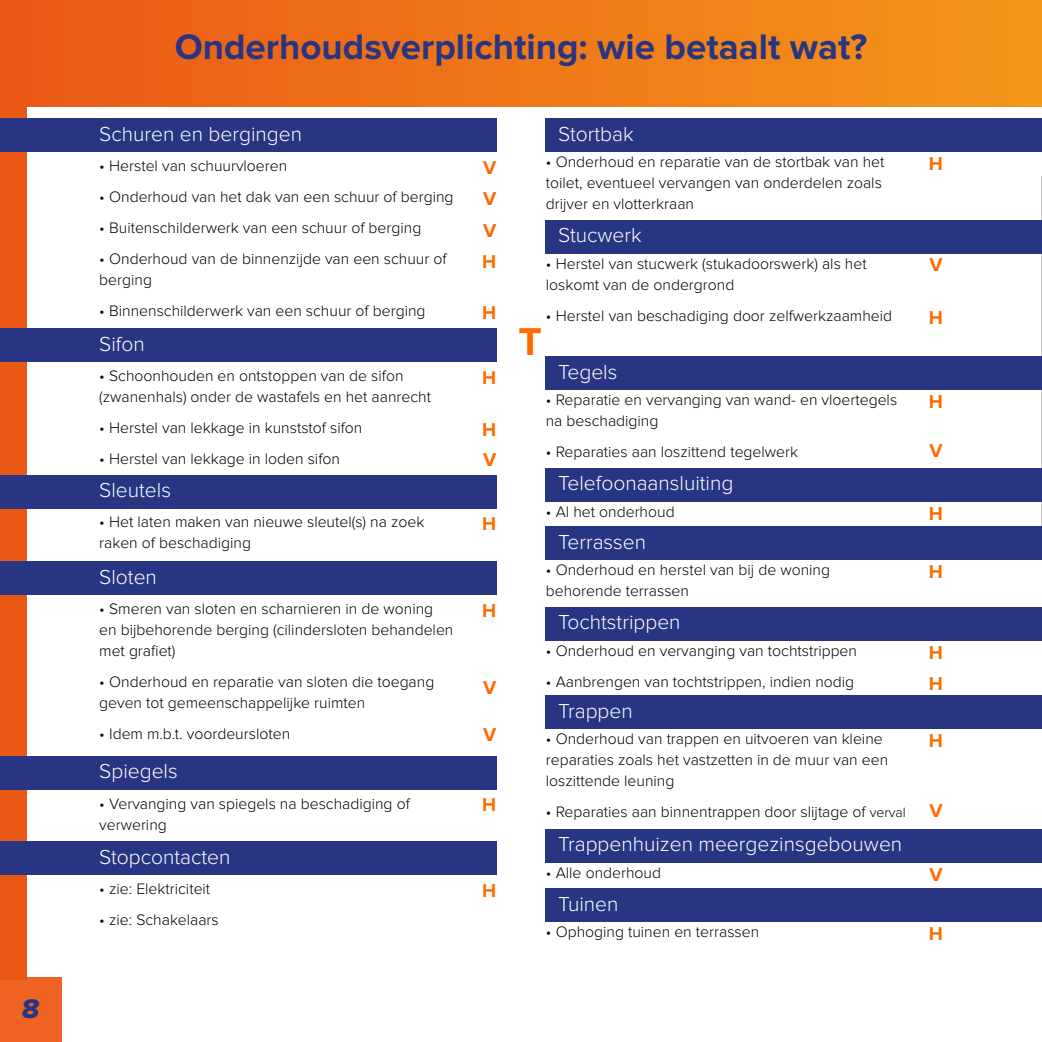
<style>
.page{position:relative;width:1042px;height:1042px;background:#fff}
.page>*{position:absolute;margin:0;border:0;box-sizing:border-box;transform-origin:0 0}
.t1{font:700 40.25px "Proxima Nova";color:#ff6b00}
.t2{font:700 36.75px "Proxima Nova";color:#283583}
.t3{font:28px "Proxima Nova Extrabld";color:#283583}
.t4{font:300 21px "Proxima Nova";color:#fff}
.t5{font:700 19.25px/31.5px "Proxima Nova";color:#ff6b00}
.t6{font:300 15.75px/21px "Proxima Nova";color:#000}
.s1{font-size:14px}
</style>
<div class="page">
<div style="left:0;top:977px;width:62px;height:65px;background:#ee6224"></div>
<div style="left:0;top:0;width:26px;height:979px;background:#ea5816"></div>
<div style="left:0;top:0;width:1042px;height:106px;background:linear-gradient(to right,#ea5816,#f4971a)"></div>
<div style="left:0;top:119px;width:496px;height:33px;background:#283583"></div>
<div style="left:0;top:329px;width:496px;height:33px;background:#283583"></div>
<div style="left:0;top:475px;width:496px;height:33px;background:#283583"></div>
<div style="left:0;top:562px;width:496px;height:33px;background:#283583"></div>
<div style="left:0;top:756px;width:496px;height:33px;background:#283583"></div>
<div style="left:0;top:841px;width:496px;height:33px;background:#283583"></div>
<div style="left:546px;top:119px;width:496px;height:33px;background:#283583"></div>
<div style="left:546px;top:220px;width:496px;height:33px;background:#283583"></div>
<div style="left:546px;top:357px;width:496px;height:33px;background:#283583"></div>
<div style="left:546px;top:468px;width:496px;height:33px;background:#283583"></div>
<div style="left:546px;top:526px;width:496px;height:33px;background:#283583"></div>
<div style="left:546px;top:607px;width:496px;height:33px;background:#283583"></div>
<div style="left:546px;top:695px;width:496px;height:34px;background:#283583"></div>
<div style="left:546px;top:829px;width:496px;height:33px;background:#283583"></div>
<div style="left:546px;top:889px;width:496px;height:33px;background:#283583"></div>
<h3 class="t3" style="left:21px;top:993px;width:23px">8</h3>
<h2 class="t2" style="left:175px;top:30px;width:694px">Onderhoudsverplichting: wie betaalt wat?</h2>
<h3 class="t4" style="left:99px;top:124px;width:204px">Schuren en bergingen</h3>
<p class="t6" style="left:99px;top:156px;width:190px">• Herstel van schuurvloeren</p>
<p class="t6" style="left:99px;top:187px;width:356px">• Onderhoud van het dak van een schuur of berging</p>
<p class="t6" style="left:99px;top:218px;width:324px">• Buitenschilderwerk van een schuur of berging</p>
<p class="t6" style="left:99px;top:249px;width:349px">• Onderhoud van de binnenzijde van een schuur of berging</p>
<p class="t6" style="left:99px;top:301px;width:328px">• Binnenschilderwerk van een schuur of berging</p>
<h3 class="t4" style="left:99px;top:334px;width:47px">Sifon</h3>
<p class="t6" style="left:99px;top:366px;width:333px">• Schoonhouden en ontstoppen van de sifon (zwanenhals) onder de wastafels en het aanrecht</p>
<p class="t6" style="left:99px;top:418px;width:265px">• Herstel van lekkage in kunststof sifon</p>
<p class="t6" style="left:99px;top:449px;width:242px">• Herstel van lekkage in loden sifon</p>
<h3 class="t4" style="left:99px;top:480px;width:73px">Sleutels</h3>
<p class="t6" style="left:99px;top:512px;width:327px">• Het laten maken van nieuwe sleutel(s) na zoek raken of beschadiging</p>
<h3 class="t4" style="left:99px;top:567px;width:59px">Sloten</h3>
<p class="t6" style="left:99px;top:599px;width:356px">• Smeren van sloten en scharnieren in de woning en bijbehorende berging (cilindersloten behandelen met grafiet)</p>
<p class="t6" style="left:99px;top:672px;width:337px">• Onderhoud en reparatie van sloten die toegang geven tot gemeenschappelijke ruimten</p>
<p class="t6" style="left:99px;top:724px;width:192px">• Idem m.b.t. voordeursloten</p>
<h3 class="t4" style="left:99px;top:761px;width:80px">Spiegels</h3>
<p class="t6" style="left:99px;top:793px;width:312px">• Vervanging van spiegels na beschadiging of verwering</p>
<h3 class="t4" style="left:99px;top:847px;width:133px">Stopcontacten</h3>
<p class="t6" style="left:99px;top:879px;width:113px">• zie: Elektriciteit</p>
<p class="t6" style="left:99px;top:909px;width:121px">• zie: Schakelaars</p>
<p class="t5" style="left:482px;top:152px;width:16px;text-align:justify">V V V H</p>
<p class="t5" style="left:482px;top:298px;width:16px">H</p>
<p class="t5" style="left:482px;top:362px;width:16px">H</p>
<p class="t5" style="left:482px;top:416px;width:16px;line-height:29.8px">H<br>V</p>
<p class="t5" style="left:482px;top:509px;width:16px">H</p>
<p class="t5" style="left:482px;top:596px;width:16px">H</p>
<p class="t5" style="left:483px;top:673px;width:15px">V</p>
<p class="t5" style="left:483px;top:720px;width:15px">V</p>
<p class="t5" style="left:482px;top:790px;width:16px">H</p>
<p class="t5" style="left:482px;top:875px;width:16px">H</p>
<h3 class="t4" style="left:558px;top:124px;width:77px">Stortbak</h3>
<p class="t6" style="left:546px;top:152px;width:340px">• Onderhoud en reparatie van de stortbak van het toilet, eventueel vervangen van onderdelen zoals drijver en vlotterkraan</p>
<h3 class="t4" style="left:558px;top:225px;width:85px">Stucwerk</h3>
<p class="t6" style="left:546px;top:253px;width:322px">• Herstel van stucwerk (stukadoorswerk) als het loskomt van de ondergrond</p>
<p class="t6" style="left:546px;top:305px;width:348px">• Herstel van beschadiging door zelfwerkzaamheid</p>
<h1 class="t1" style="left:518px;top:323px;width:25px">T</h1>
<h3 class="t4" style="left:558px;top:362px;width:61px">Tegels</h3>
<p class="t6" style="left:546px;top:390px;width:353px">• Reparatie en vervanging van wand- en vloertegels na beschadiging</p>
<p class="t6" style="left:546px;top:442px;width:254px">• Reparaties aan loszittend tegelwerk</p>
<h3 class="t4" style="left:558px;top:474px;width:177px">Telefoonaansluiting</h3>
<p class="t6" style="left:546px;top:502px;width:130px">• Al het onderhoud</p>
<h3 class="t4" style="left:558px;top:532px;width:89px">Terrassen</h3>
<p class="t6" style="left:546px;top:560px;width:286px">• Onderhoud en herstel van bij de woning behorende terrassen</p>
<h3 class="t4" style="left:558px;top:613px;width:124px">Tochtstrippen</h3>
<p class="t6" style="left:546px;top:641px;width:313px">• Onderhoud en vervanging van tochtstrippen</p>
<p class="t6" style="left:546px;top:672px;width:310px">• Aanbrengen van tochtstrippen, indien nodig</p>
<h3 class="t4" style="left:558px;top:701px;width:76px">Trappen</h3>
<p class="t6" style="left:546px;top:729px;width:344px">• Onderhoud van trappen en uitvoeren van kleine reparaties zoals het vastzetten in de muur van een loszittende leuning</p>
<p class="t6" style="left:546px;top:802px;width:362px">• Reparaties aan binnentrappen door slijtage of <span class="s1">verval</span></p>
<h3 class="t4" style="left:558px;top:834px;width:346px">Trappenhuizen meergezinsgebouwen</h3>
<p class="t6" style="left:546px;top:863px;width:117px">• Alle onderhoud</p>
<h3 class="t4" style="left:558px;top:894px;width:62px">Tuinen</h3>
<p class="t6" style="left:546px;top:922px;width:215px">• Ophoging tuinen en terrassen</p>
<p class="t5" style="left:928px;top:149px;width:16px">H</p>
<p class="t5" style="left:929px;top:250px;width:15px">V</p>
<p class="t5" style="left:928px;top:303px;width:16px">H</p>
<p class="t5" style="left:928px;top:387px;width:16px">H</p>
<p class="t5" style="left:929px;top:436px;width:15px">V</p>
<p class="t5" style="left:928px;top:498px;width:16px">H</p>
<p class="t5" style="left:928px;top:556px;width:16px">H</p>
<p class="t5" style="left:928px;top:637px;width:16px">H<br>H</p>
<p class="t5" style="left:928px;top:726px;width:16px">H</p>
<p class="t5" style="left:929px;top:796px;width:15px">V</p>
<p class="t5" style="left:929px;top:859px;width:15px">V</p>
<p class="t5" style="left:928px;top:919px;width:16px">H</p>
</div>
